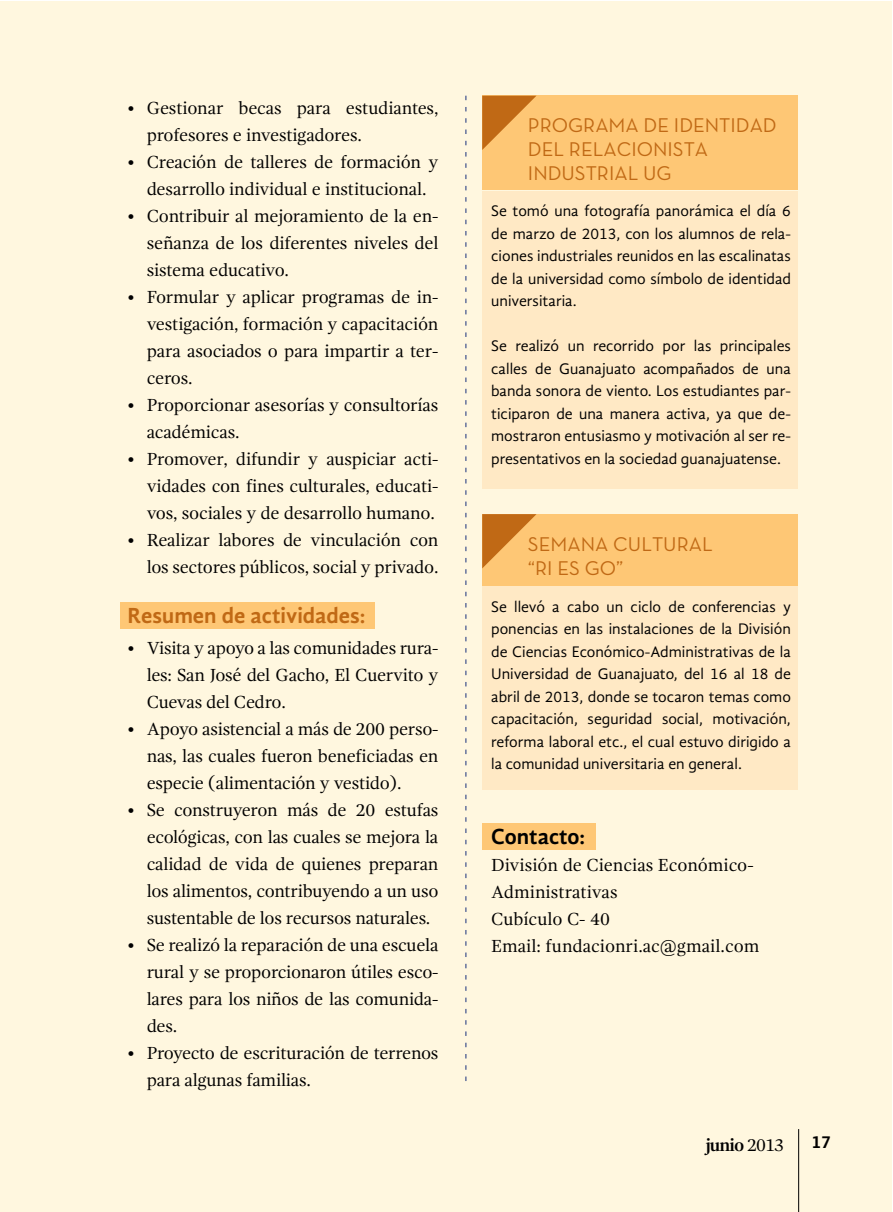
<style>
.page{position:relative;width:893px;height:1212px;background:#fff}
.page>*{position:absolute;margin:0;border:0;box-sizing:border-box;transform-origin:0 0}
.t1{font:700 22.5px "Gandhi Sans";color:#c06915}
.t2{font:700 22.5px "Gandhi Sans";color:#000}
.t3{font:20.25px/23.6px "Neutra Text";color:#c06915}
.t4{font:18px/27px "Gandhi Serif";letter-spacing:-.015em;color:#000;text-align:justify}
.t5{font:700 18px "Gandhi Serif";letter-spacing:-.05em;color:#000}
.t6{font:700 18px "Gandhi Sans";color:#000}
.t7{font:15.75px/22.5px "Gandhi Sans";color:#000;text-align:justify}
.s1{font-weight:400}
</style>
<div class="page">
<div style="left:0;top:1px;width:892px;height:1211px;background:#fff7df"></div>
<hr style="left:798px;top:1129px;width:1px;height:83px;background:#000">
<div style="left:482px;top:191px;width:315px;height:298px;background:#ffe9c5"></div>
<div style="left:482px;top:585px;width:315px;height:205px;background:#ffe9c5"></div>
<div style="left:121px;top:602px;width:254px;height:27px;background:#fec775"></div>
<div style="left:482px;top:823px;width:114px;height:26px;background:#fec775"></div>
<div style="left:482px;top:96px;width:315px;height:94px;background:#fec775"></div>
<div style="left:482px;top:514px;width:315px;height:71px;background:#fec775"></div>
<svg style="left:482px;top:96px;width:54px;height:54px"></svg>
<svg style="left:482px;top:514px;width:54px;height:54px"></svg>
<svg style="left:465px;top:96px;width:1px;height:985px"></svg>
<p class="t4" style="left:147px;top:94px;width:293px;text-indent:-19px">• Gestionar becas para estudiantes, profesores e investigadores.</p>
<p class="t4" style="left:128px;top:148px;width:312px;text-align:center">• Creación de talleres de formación y desarrollo individual e institucional.</p>
<p class="t4" style="left:147px;top:202px;width:293px;text-indent:-19px">• Contribuir al mejoramiento de la en&shy;señanza de los diferentes niveles del sistema educativo.</p>
<p class="t4" style="left:147px;top:283px;width:293px;text-indent:-19px">• Formular y aplicar programas de in&shy;vestigación, formación y capacitación para asociados o para impartir a ter&shy;ceros.</p>
<p class="t4" style="left:147px;top:391px;width:293px;text-indent:-19px">• Proporcionar asesorías y consultorías académicas.</p>
<p class="t4" style="left:147px;top:445px;width:293px;text-indent:-19px">• Promover, difundir y auspiciar acti&shy;vidades con fines culturales, educati&shy;vos, sociales y de desarrollo humano.</p>
<p class="t4" style="left:128px;top:526px;width:312px;text-align:right">• Realizar labores de vinculación con los sectores públicos, social y privado.</p>
<p class="t1" style="left:128px;top:602px;width:239px">Resumen de actividades:</p>
<p class="t4" style="left:147px;top:634px;width:293px;text-indent:-19px">• Visita y apoyo a las comunidades rura&shy;les: San José del Gacho, El Cuervito y Cuevas del Cedro.</p>
<p class="t4" style="left:147px;top:715px;width:293px;text-indent:-19px">• Apoyo asistencial a más de 200 perso&shy;nas, las cuales fueron beneficiadas en especie (alimentación y vestido).</p>
<p class="t4" style="left:147px;top:796px;width:293px;text-indent:-19px">• Se construyeron más de 20 estufas ecológicas, con las cuales se mejora la calidad de vida de quienes preparan los alimentos, contribuyendo a un uso sustentable de los recursos naturales.</p>
<p class="t4" style="left:147px;top:931px;width:293px;text-indent:-19px">• Se realizó la reparación de una escuela rural y se proporcionaron útiles esco&shy;lares para los niños de las comunida&shy;des.</p>
<p class="t4" style="left:147px;top:1039px;width:293px;text-indent:-19px">• Proyecto de escrituración de terrenos para algunas familias.</p>
<p class="t3" style="left:528px;top:113px;width:250px">PROGRAMA DE IDENTIDAD<br>DEL RELACIONISTA<br>INDUSTRIAL UG</p>
<p class="t7" style="left:491px;top:200px;width:301px">Se tomó una fotografía panorámica el día 6 de marzo de 2013, con los alumnos de rela&shy;ciones industriales reunidos en las escalinatas de la universidad como símbolo de identidad universitaria.</p>
<p class="t7" style="left:491px;top:335px;width:301px">Se realizó un recorrido por las principales calles de Guanajuato acompañados de una banda sonora de viento. Los estudiantes par&shy;ticiparon de una manera activa, ya que de&shy;mostraron entusiasmo y motivación al ser re&shy;presentativos en la sociedad guanajuatense.</p>
<p class="t3" style="left:528px;top:532px;width:186px">SEMANA CULTURAL “RI ES GO”</p>
<p class="t7" style="left:491px;top:595px;width:301px">Se llevó a cabo un ciclo de conferencias y ponencias en las instalaciones de la División de Ciencias Económico-Administrativas de la Universidad de Guanajuato, del 16 al 18 de abril de 2013, donde se tocaron temas como capacitación, seguridad social, motivación, reforma laboral etc., el cual estuvo dirigido a la comunidad universitaria en general.</p>
<p class="t2" style="left:491px;top:823px;width:96px">Contacto:</p>
<p class="t4" style="left:491px;top:851px;width:270px;text-align:left">División de Ciencias Económico-<br>Administrativas<br>Cubículo C- 40<br>Email: fundacionri.ac@gmail.com</p>
<p class="t5" style="left:705px;top:1134px;width:80px">junio <span class="s1">2013</span></p>
<p class="t6" style="left:811px;top:1131px;width:21px">17</p>
</div>
